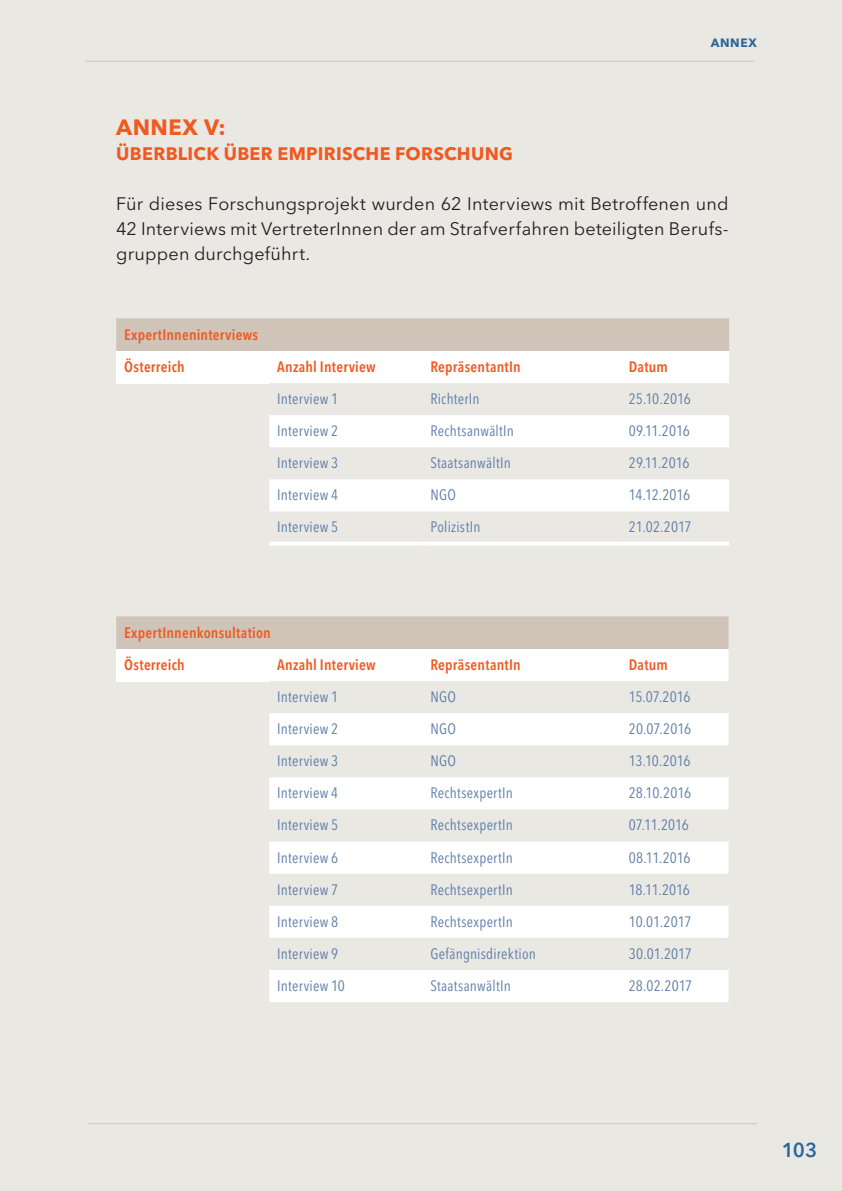
<style>
.page{position:relative;width:842px;height:1191px;background:#e9e8e3}
.page>*{position:absolute;margin:0;border:0;box-sizing:border-box;transform-origin:0 0}
.t1{font:700 22px "Avenir Next LT Pro";letter-spacing:.02em;color:#f15921}
.t2{font:600 20px "Avenir Next LT Pro";color:#2b6699}
.t3{font:18px/25px "Avenir Next LT Pro";letter-spacing:.01em;color:#231f20;text-align:justify}
.t4{font:700 18px "Avenir Next LT Pro";letter-spacing:.015em;color:#f15921}
.t5{font:condensed 15px "Avenir Next LT Pro";letter-spacing:.015em;color:#5b7ba6}
.t6{font:600 condensed 15px/32px "Avenir Next LT Pro";letter-spacing:.015em;color:#f15921}
.t7{font:700 12px "Avenir Next LT Pro";letter-spacing:.055em;color:#2b6699}
</style>
<div class="page">
<hr style="left:85px;top:61px;width:669px;height:1px;background:#d0c4b9">
<hr style="left:88px;top:1123px;width:669px;height:1px;background:#d0c4b9">
<svg style="left:116px;top:319px;width:613px;height:64px;background:#e7e1dc"></svg>
<svg style="left:269px;top:415px;width:460px;height:96px;fill:#fff"></svg>
<hr style="left:269px;top:318px;width:153px;height:1px;background:#d0c4b9">
<hr style="left:422px;top:318px;width:199px;height:1px;background:#d0c4b9">
<hr style="left:621px;top:318px;width:108px;height:1px;background:#d0c4b9">
<hr style="left:116px;top:318px;width:153px;height:1px;background:#d0c4b9">
<svg style="left:269px;top:541px;width:153px;height:4px"></svg>
<svg style="left:422px;top:541px;width:199px;height:4px"></svg>
<svg style="left:621px;top:541px;width:108px;height:4px"></svg>
<svg style="left:116px;top:617px;width:613px;height:64px;background:#e7e1db"></svg>
<svg style="left:269px;top:713px;width:460px;height:289px;fill:#fff"></svg>
<hr style="left:422px;top:616px;width:199px;height:1px;background:#d0c4b9">
<hr style="left:621px;top:616px;width:108px;height:1px;background:#d0c4b9">
<hr style="left:116px;top:616px;width:153px;height:1px;background:#d0c4b9">
<hr style="left:269px;top:616px;width:153px;height:1px;background:#d0c4b9">
<p class="t7" style="left:711px;top:35px;width:48px">ANNEX</p>
<h1 class="t1" style="left:116px;top:114px;width:111px">ANNEX V:</h1>
<p class="t4" style="left:116px;top:143px;width:398px">ÜBERBLICK ÜBER EMPIRISCHE FORSCHUNG</p>
<p class="t3" style="left:116px;top:191px;width:614px">Für dieses Forschungsprojekt wurden 62 Interviews mit Betroffenen und 42 Interviews mit VertreterInnen der am Strafverfahren beteiligten Berufs&shy;gruppen durchgeführt.</p>
<p class="t6" style="left:124px;top:318px;width:135px">ExpertInneninterviews<br>Österreich</p>
<p class="t6" style="left:277px;top:350px;width:100px">Anzahl Interview</p>
<p class="t6" style="left:430px;top:350px;width:92px">RepräsentantIn</p>
<p class="t6" style="left:629px;top:350px;width:41px">Datum</p>
<p class="t5" style="left:277px;top:390px;width:62px">Interview 1</p>
<p class="t5" style="left:430px;top:390px;width:51px">RichterIn</p>
<p class="t5" style="left:629px;top:390px;width:64px">25.10.2016</p>
<p class="t5" style="left:277px;top:422px;width:62px">Interview 2</p>
<p class="t5" style="left:430px;top:422px;width:85px">RechtsanwältIn</p>
<p class="t5" style="left:629px;top:422px;width:62px">09.11.2016</p>
<p class="t5" style="left:277px;top:454px;width:62px">Interview 3</p>
<p class="t5" style="left:430px;top:454px;width:82px">StaatsanwältIn</p>
<p class="t5" style="left:629px;top:454px;width:62px">29.11.2016</p>
<p class="t5" style="left:277px;top:486px;width:62px">Interview 4</p>
<p class="t5" style="left:430px;top:486px;width:27px">NGO</p>
<p class="t5" style="left:629px;top:486px;width:63px">14.12.2016</p>
<p class="t5" style="left:277px;top:518px;width:62px">Interview 5</p>
<p class="t5" style="left:430px;top:518px;width:51px">PolizistIn</p>
<p class="t5" style="left:629px;top:518px;width:64px">21.02.2017</p>
<p class="t6" style="left:124px;top:616px;width:148px">ExpertInnenkonsultation<br>Österreich</p>
<p class="t6" style="left:277px;top:648px;width:100px">Anzahl Interview</p>
<p class="t6" style="left:430px;top:648px;width:92px">RepräsentantIn</p>
<p class="t6" style="left:629px;top:648px;width:41px">Datum</p>
<p class="t5" style="left:277px;top:687px;width:62px">Interview 1</p>
<p class="t5" style="left:430px;top:687px;width:27px">NGO</p>
<p class="t5" style="left:629px;top:687px;width:63px">15.07.2016</p>
<p class="t5" style="left:277px;top:720px;width:62px">Interview 2</p>
<p class="t5" style="left:430px;top:720px;width:27px">NGO</p>
<p class="t5" style="left:629px;top:720px;width:64px">20.07.2016</p>
<p class="t5" style="left:277px;top:752px;width:62px">Interview 3</p>
<p class="t5" style="left:430px;top:752px;width:27px">NGO</p>
<p class="t5" style="left:629px;top:752px;width:63px">13.10.2016</p>
<p class="t5" style="left:277px;top:784px;width:62px">Interview 4</p>
<p class="t5" style="left:430px;top:784px;width:84px">RechtsexpertIn</p>
<p class="t5" style="left:629px;top:784px;width:64px">28.10.2016</p>
<p class="t5" style="left:277px;top:816px;width:62px">Interview 5</p>
<p class="t5" style="left:430px;top:816px;width:84px">RechtsexpertIn</p>
<p class="t5" style="left:629px;top:816px;width:62px">07.11.2016</p>
<p class="t5" style="left:277px;top:848px;width:62px">Interview 6</p>
<p class="t5" style="left:430px;top:848px;width:84px">RechtsexpertIn</p>
<p class="t5" style="left:629px;top:848px;width:63px">08.11.2016</p>
<p class="t5" style="left:277px;top:880px;width:62px">Interview 7</p>
<p class="t5" style="left:430px;top:880px;width:84px">RechtsexpertIn</p>
<p class="t5" style="left:629px;top:880px;width:63px">18.11.2016</p>
<p class="t5" style="left:277px;top:912px;width:62px">Interview 8</p>
<p class="t5" style="left:430px;top:912px;width:84px">RechtsexpertIn</p>
<p class="t5" style="left:629px;top:912px;width:64px">10.01.2017</p>
<p class="t5" style="left:277px;top:944px;width:62px">Interview 9</p>
<p class="t5" style="left:430px;top:944px;width:107px">Gefängnisdirektion</p>
<p class="t5" style="left:629px;top:944px;width:65px">30.01.2017</p>
<p class="t5" style="left:277px;top:976px;width:69px">Interview 10</p>
<p class="t5" style="left:430px;top:976px;width:82px">StaatsanwältIn</p>
<p class="t5" style="left:629px;top:976px;width:65px">28.02.2017</p>
<h2 class="t2" style="left:782px;top:1137px;width:37px">103</h2>
</div>
